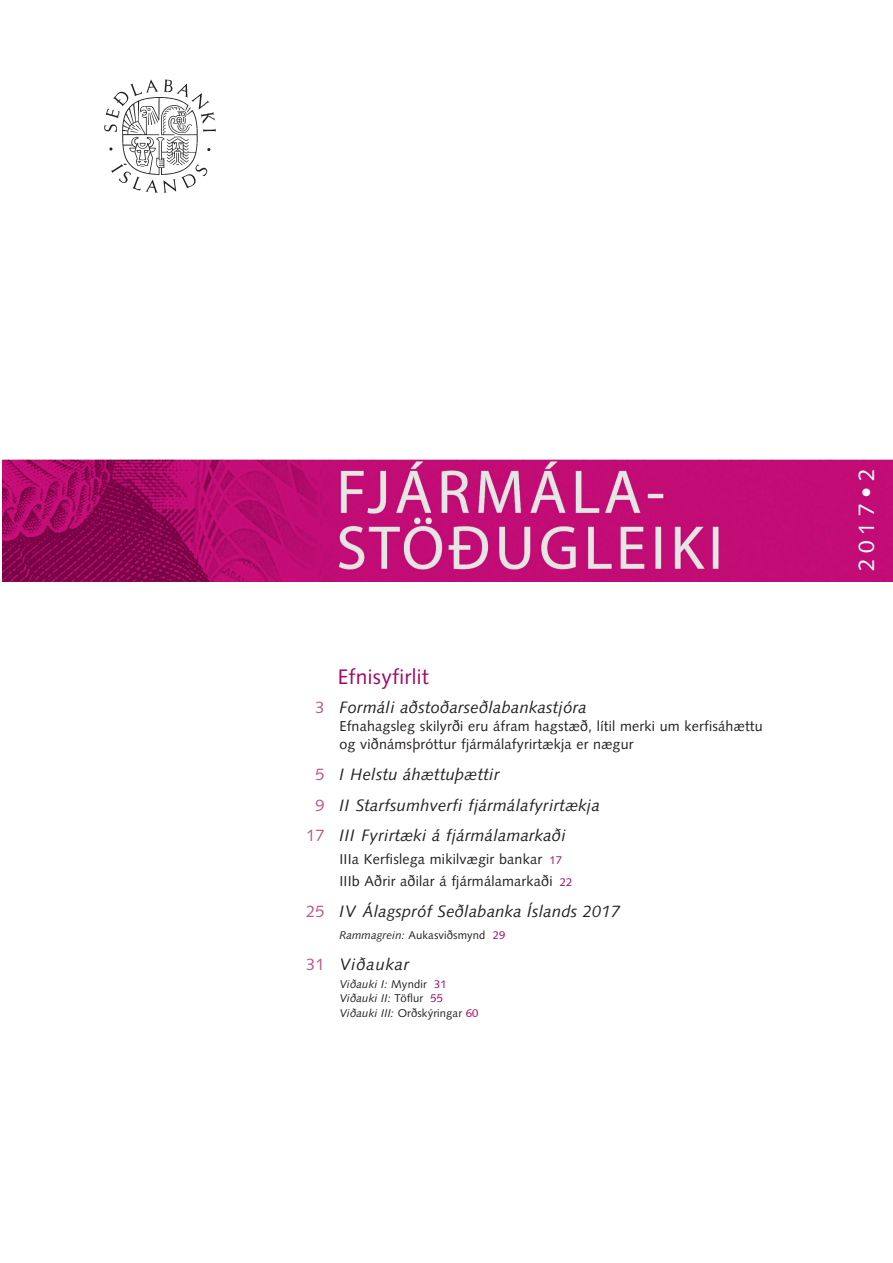
<style>
.page{position:relative;width:893px;height:1263px;background:#fff}
.page>*{position:absolute;margin:0;border:0;box-sizing:border-box;transform-origin:0 0}
.t1{font:22.5px "Syntax LT Std";color:#fff}
.Millifyrirsögn_blá{font:21px "Syntax LT Std";letter-spacing:.015em;color:#a30763}
.t2{font:italic 16.5px "Syntax LT Std";letter-spacing:.015em;color:#231f20}
.t3{font:italic 16.5px "Syntax LT Std";letter-spacing:.05em;color:#231f20}
.t4{font:14.25px "Syntax LT Std";letter-spacing:.015em;color:#231f20}
.t5{font:11.25px "Syntax LT Std";letter-spacing:.01em;color:#231f20}
.t6{font:italic 11.25px "Syntax LT Std";letter-spacing:.01em;color:#231f20}
.s1{font-style:normal;color:#bc5989}
.s2{font-size:11.25px;color:#a30763}
.s3{font-style:italic}
.s4{color:#a30763}
.s5{font-style:normal}
.s6{font-style:normal;color:#a30763}
</style>
<div class="page">
<img style="left:2px;top:460px;width:891px;height:121px">
<img style="left:104px;top:79px;width:112px;height:114px">
<p class="Millifyrirsögn_blá" style="left:338px;top:665px;width:92px">Efnisyfirlit</p>
<p class="t2" style="left:315px;top:698px;width:273px"><span class="s1">3</span> Formáli aðstoðarseðlabankastjóra</p>
<p class="t4" style="left:339px;top:718px;width:425px">Efnahagsleg skilyrði eru áfram hagstæð, lítil merki um kerfisáhættu</p>
<p class="t4" style="left:339px;top:736px;width:296px">og viðnámsþróttur fjármálafyrirtækja er nægur</p>
<p class="t2" style="left:315px;top:764px;width:185px"><span class="s1">5</span> I Helstu áhættuþættir</p>
<p class="t2" style="left:315px;top:795px;width:286px"><span class="s1">9</span> II Starfsumhverfi fjármálafyrirtækja</p>
<p class="t2" style="left:306px;top:826px;width:261px"><span class="s1">17</span> III Fyrirtæki á fjármálamarkaði</p>
<p class="t4" style="left:339px;top:850px;width:224px">IIIa Kerfislega mikilvægir bankar <span class="s2">17</span></p>
<p class="t4" style="left:339px;top:872px;width:235px">IIIb Aðrir aðilar á fjármálamarkaði <span class="s2">22</span></p>
<p class="t2" style="left:306px;top:901px;width:315px"><span class="s1">25</span> IV Álagspróf Seðlabanka Íslands 2017</p>
<p class="t5" style="left:339px;top:928px;width:168px"><span class="s3">Rammagrein:</span> Aukasviðsmynd <span class="s4">29</span></p>
<p class="t3" style="left:306px;top:954px;width:104px"><span class="s1">31</span> Viðaukar</p>
<p class="t6" style="left:339px;top:978px;width:109px">Viðauki I: <span class="s5">Myndir</span> <span class="s6">31</span></p>
<p class="t6" style="left:339px;top:992px;width:105px">Viðauki II: <span class="s5">Töflur</span> <span class="s6">55</span></p>
<p class="t5" style="left:339px;top:1006px;width:141px"><span class="s3">Viðauki III:</span> Orðskýringar <span class="s4">60</span></p>
<p class="t1" style="left:853px;top:571px;width:103px;rotate:-90deg">2017•2</p>
</div>
